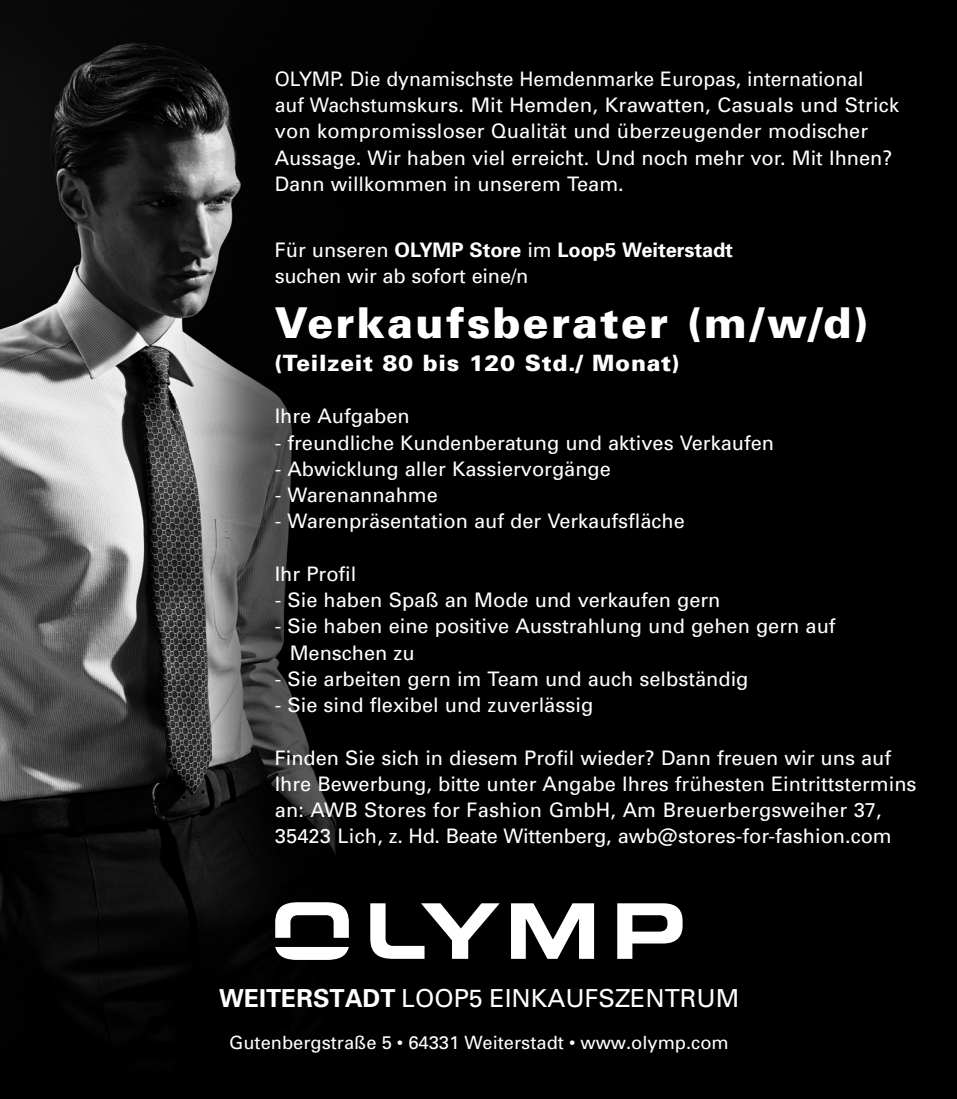
<style>
.page{position:relative;width:957px;height:1099px;background:#fff}
.page>*{position:absolute;margin:0;border:0;box-sizing:border-box;transform-origin:0 0}
.t1{font:900 42.5px "Univers";letter-spacing:.05em;color:#fff}
.t2{font:24.75px "Univers";color:#fff}
.t3{font:900 22.5px "Univers";letter-spacing:.03em;color:#fff}
.t4{font:20px/26.2px "Univers";color:#fff}
.t5{font:18.25px "Univers";color:#fff}
.s1{font-weight:700}
</style>
<div class="page">
<img style="left:0;top:0;width:957px;height:1098px">
<svg style="left:370px;top:903px;width:130px;height:55px"></svg>
<svg style="left:511px;top:903px;width:83px;height:55px"></svg>
<svg style="left:275px;top:946px;width:74px;height:13px"></svg>
<svg style="left:275px;top:902px;width:74px;height:35px"></svg>
<svg style="left:617px;top:903px;width:65px;height:55px"></svg>
<p class="t4" style="left:275px;top:66px;width:626px">OLYMP. Die dynamischste Hemdenmarke Europas, international<br>auf Wachstumskurs. Mit Hemden, Krawatten, Casuals und Strick von kompromissloser Qualität und überzeugender modischer Aussage. Wir haben viel erreicht. Und noch mehr vor. Mit Ihnen?<br>Dann willkommen in unserem Team.</p>
<p class="t4" style="left:275px;top:237px;width:460px">Für unseren <span class="s1">OLYMP Store</span> im <span class="s1">Loop5 Weiterstadt </span>suchen wir ab sofort eine/n</p>
<h1 class="t1" style="left:275px;top:297px;width:595px">Verkaufsberater (m/w/d)</h1>
<p class="t3" style="left:275px;top:349px;width:406px">(Teilzeit 80 bis 120 Std./ Monat)</p>
<p class="t4" style="left:275px;top:403px;width:137px">Ihre Aufgaben</p>
<p class="t4" style="left:275px;top:429px;width:501px">- freundliche Kundenberatung und aktives Verkaufen</p>
<p class="t4" style="left:275px;top:456px;width:338px">- Abwicklung aller Kassiervorgänge</p>
<p class="t4" style="left:275px;top:482px;width:165px">- Warenannahme</p>
<p class="t4" style="left:275px;top:508px;width:412px">- Warenpräsentation auf der Verkaufsfläche</p>
<p class="t4" style="left:275px;top:561px;width:83px">Ihr Profil</p>
<p class="t4" style="left:275px;top:587px;width:447px">- Sie haben Spaß an Mode und verkaufen gern</p>
<p class="t4" style="left:290px;top:613px;width:547px;text-indent:-15px">- Sie haben eine positive Ausstrahlung und gehen gern auf<br>Menschen zu</p>
<p class="t4" style="left:275px;top:665px;width:475px">- Sie arbeiten gern im Team und auch selbständig</p>
<p class="t4" style="left:275px;top:692px;width:320px">- Sie sind flexibel und zuverlässig</p>
<p class="t4" style="left:275px;top:744px;width:643px">Finden Sie sich in diesem Profil wieder? Dann freuen wir uns auf Ihre Bewerbung, bitte unter Angabe Ihres frühesten Eintrittstermins an: AWB Stores for Fashion GmbH, Am Breuerbergsweiher 37, 35423 Lich, z. Hd. Beate Wittenberg, awb@stores-for-fashion.com</p>
<p class="t2" style="left:219px;top:983px;width:521px"><span class="s1">WEITERSTADT</span> LOOP5 EINKAUFSZENTRUM</p>
<p class="t5" style="left:229px;top:1031px;width:501px">Gutenbergstraße 5 • 64331 Weiterstadt • www.olymp.com</p>
</div>
